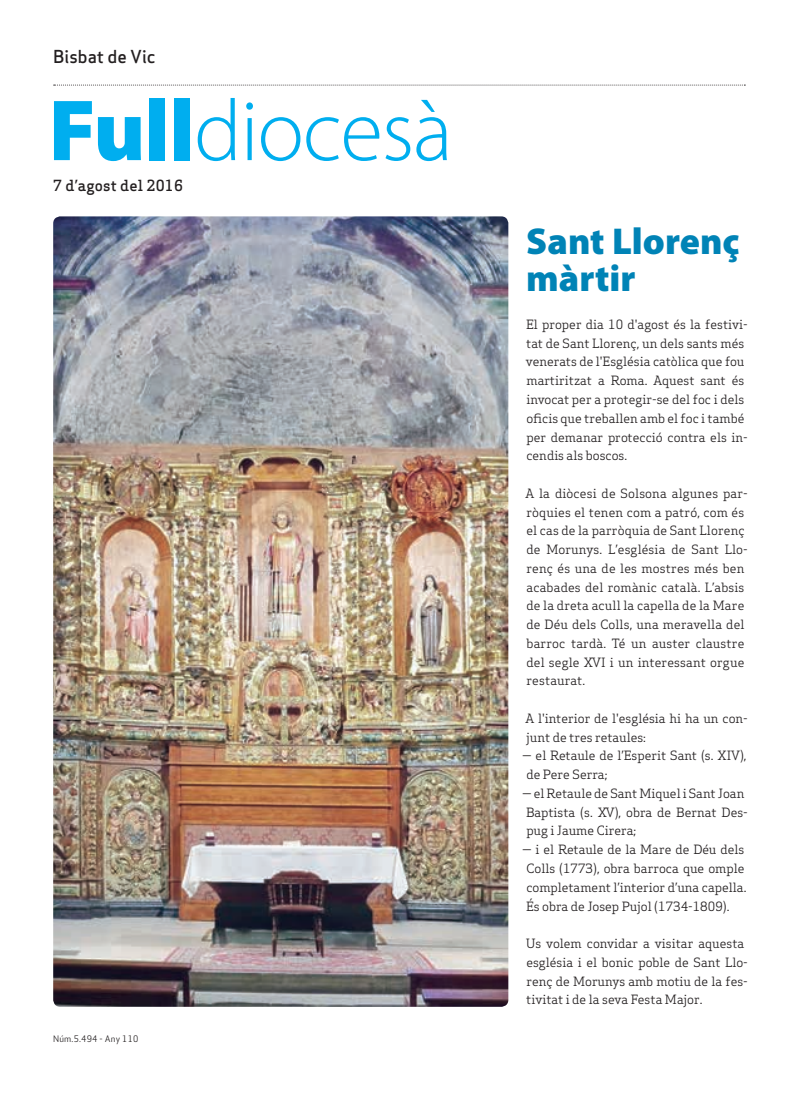
<style>
.page{position:relative;width:798px;height:1099px;background:#fff}
.page>*{position:absolute;margin:0;border:0;box-sizing:border-box;transform-origin:0 0}
.Titulars{font:300 87.5px "Myriad Pro";letter-spacing:-.015em;color:#00aeef}
.Titulars-2{font:900 37.5px/37.5px "Myriad Pro";color:#0083b6}
.Capçalera{font:17.5px "Apex Sans Medium T";color:#231f20}
.Data{font:500 15px "Apex Serif";letter-spacing:.01em;color:#231f20}
.Text_General{font:12.5px/18.8px "Apex Serif";color:#231f20}
.Data_Peu{font:8.75px "Apex Sans Book T";letter-spacing:.02em;color:#231f20}
.s1{font-weight:900}
</style>
<div class="page">
<svg style="left:54px;top:85px;width:691px;height:1px"></svg>
<img style="left:53px;top:216px;width:455px;height:790px">
<p class="Capçalera" style="left:53px;top:45px;width:104px">Bisbat de Vic</p>
<p class="Titulars" style="left:49px;top:78px;width:405px"><span class="s1">Full</span>diocesà</p>
<p class="Data" style="left:53px;top:176px;width:131px">7 d’agost del 2016</p>
<p class="Data_Peu" style="left:53px;top:1032px;width:87px">Núm.5.494 - Any 110</p>
<p class="Titulars-2" style="left:526px;top:221px;width:215px">Sant Llorenç màrtir</p>
<p class="Text_General" style="left:525px;top:315px;width:223px">El proper dia 10 d'agost és la festivi&shy;tat de Sant Llorenç, un dels sants més venerats de l'Església catòlica que fou martiritzat a Roma. Aquest sant és invocat per a protegir-se del foc i dels oficis que treballen amb el foc i també per demanar protecció contra els in&shy;cendis als boscos.</p>
<p class="Text_General" style="left:525px;top:483px;width:224px">A la diòcesi de Solsona algunes par&shy;ròquies el tenen com a patró, com és el cas de la parròquia de Sant Llorenç de Morunys. L’església de Sant Llo&shy;renç és una de les mostres més ben acabades del romànic català. L’absis de la dreta acull la capella de la Mare de Déu dels Colls, una meravella del barroc tardà. Té un auster claustre del segle XVI i un interessant orgue restaurat.</p>
<p class="Text_General" style="left:525px;top:708px;width:224px">A l'interior de l'església hi ha un con&shy;junt de tres retaules:</p>
<p class="Text_General" style="left:526px;top:746px;width:222px;text-indent:-4px">— el Retaule de l’Esperit Sant (s. XIV), de Pere Serra;</p>
<p class="Text_General" style="left:526px;top:783px;width:223px;text-indent:-4px">— el Retaule de Sant Miquel i Sant Joan<br>Baptista (s. XV), obra de Bernat Des&shy;pug i Jaume Cirera;</p>
<p class="Text_General" style="left:526px;top:840px;width:222px;text-indent:-4px">— i el Retaule de la Mare de Déu dels Colls (1773), obra barroca que omple completament l’interior d’una capella.<br>És obra de Josep Pujol (1734-1809).</p>
<p class="Text_General" style="left:526px;top:933px;width:223px">Us volem convidar a visitar aquesta església i el bonic poble de Sant Llo&shy;renç de Morunys amb motiu de la fes&shy;tivitat i de la seva Festa Major.</p>
</div>
